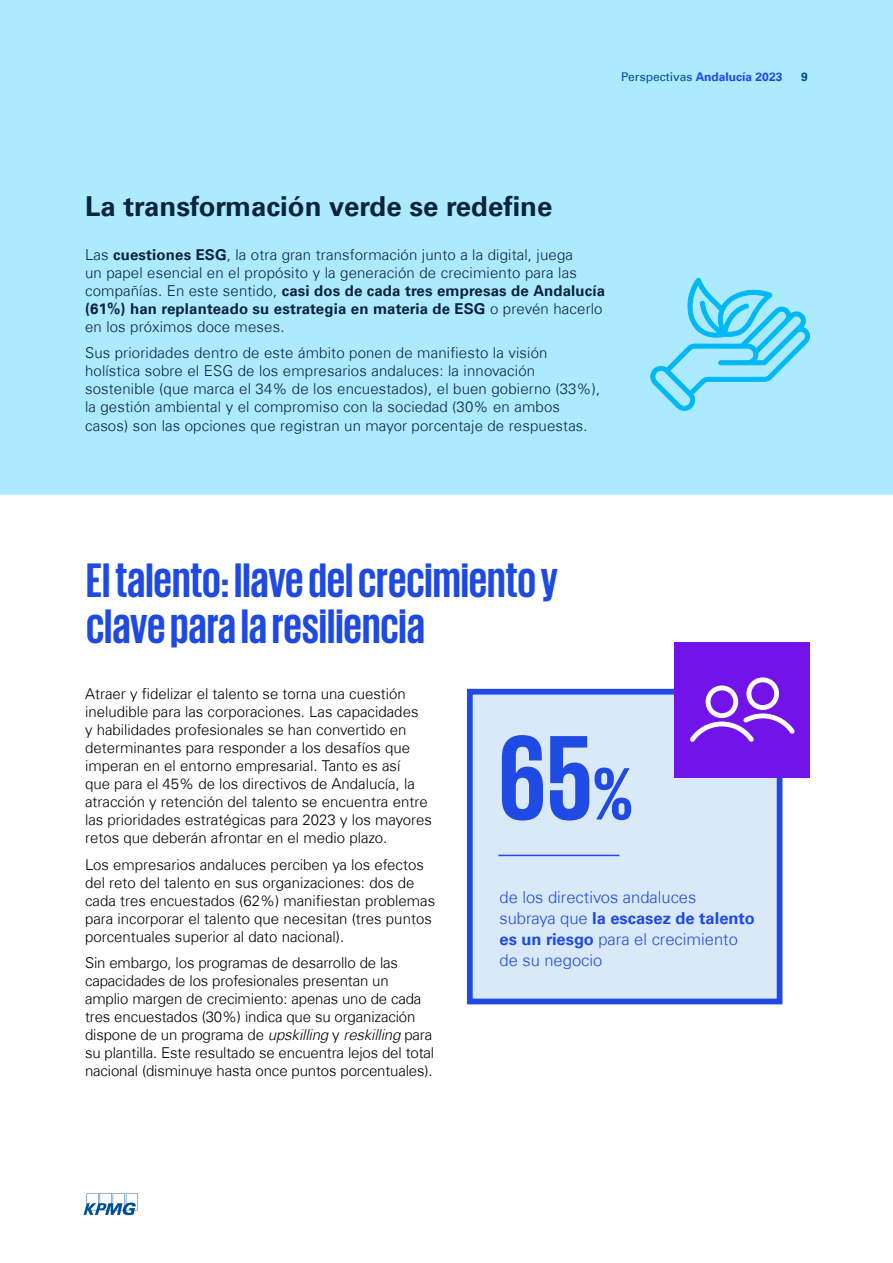
<style>
.page{position:relative;width:893px;height:1263px;background:#fff}
.page>*{position:absolute;margin:0;border:0;box-sizing:border-box;transform-origin:0 0}
.t1{font:700 123px "KPMG";color:#1f4ae3}
.t2{font:700 49.5px/46.5px "KPMG";color:#1e49e2}
.t3{font:700 27.6px "Universfor KPMG";color:#0c233c}
.t4{font:300 16.5px/21px "Universfor KPMG";color:#1f4ae3}
.t5{font:300 15px/18px "Universfor KPMG";color:#000}
.t6{font:300 15px/18px "Universfor KPMG";letter-spacing:.01em;color:#0c233c}
.t7{font:700 12px "Universfor KPMG";color:#1e49e2}
.t8{font:700 12px "Universfor KPMG";color:#004e98}
.s1{font-weight:400;color:#004e98}
.s2{font-weight:700}
.s3{font-style:italic}
.s4{font-size:75.75px}
</style>
<div class="page">
<svg style="left:83px;top:1193px;width:55px;height:22px"></svg>
<div style="left:0;top:0;width:893px;height:495px;background:#aceaff"></div>
<svg style="left:649px;top:278px;width:162px;height:133px;background:#86dffc"></svg>
<div style="left:467px;top:689px;width:315px;height:315px;background:#d9e9f8;border:6px solid #1f4ae3"></div>
<div style="left:675px;top:642px;width:135px;height:135px;background:#7213ea"></div>
<hr style="left:498px;top:855px;width:121px;height:1px;background:#1f4ae3">
<svg style="left:690px;top:677px;width:105px;height:65px"></svg>
<p class="t7" style="left:621px;top:70px;width:163px"><span class="s1">Perspectivas</span> Andalucía 2023</p>
<p class="t8" style="left:801px;top:70px;width:8px">9</p>
<h3 class="t3" style="left:85px;top:190px;width:469px">La transformación verde se redefine</h3>
<p class="t6" style="left:85px;top:246px;width:522px">Las <span class="s2">cuestiones ESG</span>, la otra gran transformación junto a la digital, juega<br>un papel esencial en el propósito y la generación de crecimiento para las compañías. En este sentido, <span class="s2">casi dos de cada tres empresas de Andalucía (61%) han replanteado su estrategia en materia de ESG</span> o prevén hacerlo en los próximos doce meses.</p>
<p class="t6" style="left:85px;top:344px;width:517px">Sus prioridades dentro de este ámbito ponen de manifiesto la visión holística sobre el ESG de los empresarios andaluces: la innovación sostenible (que marca el 34% de los encuestados), el buen gobierno (33%), la gestión ambiental y el compromiso con la sociedad (30% en ambos casos) son las opciones que registran un mayor porcentaje de respuestas.</p>
<h2 class="t2" style="left:86px;top:555px;width:473px">El talento: llave del crecimiento y clave para la resiliencia</h2>
<p class="t5" style="left:85px;top:685px;width:348px">Atraer y fidelizar el talento se torna una cuestión ineludible para las corporaciones. Las capacidades<br>y habilidades profesionales se han convertido en determinantes para responder a los desafíos que imperan en el entorno empresarial. Tanto es así<br>que para el 45% de los directivos de Andalucía, la atracción y retención del talento se encuentra entre las prioridades estratégicas para 2023 y los mayores retos que deberán afrontar en el medio plazo.</p>
<p class="t5" style="left:85px;top:855px;width:352px">Los empresarios andaluces perciben ya los efectos del reto del talento en sus organizaciones: dos de cada tres encuestados (62%) manifiestan problemas para incorporar el talento que necesitan (tres puntos porcentuales superior al dato nacional).</p>
<p class="t5" style="left:85px;top:954px;width:351px">Sin embargo, los programas de desarrollo de las capacidades de los profesionales presentan un amplio margen de crecimiento: apenas uno de cada tres encuestados (30%) indica que su organización dispone de un programa de <span class="s3">upskilling</span> y <span class="s3">reskilling</span> para su plantilla. Este resultado se encuentra lejos del total nacional (disminuye hasta once puntos porcentuales).</p>
<h1 class="t1" style="left:498px;top:716px;width:136px">65<span class="s4">%</span></h1>
<p class="t4" style="left:499px;top:887px;width:257px">de los directivos andaluces subraya que <span class="s2">la escasez de talento es un riesgo</span> para el crecimiento de su negocio</p>
</div>
